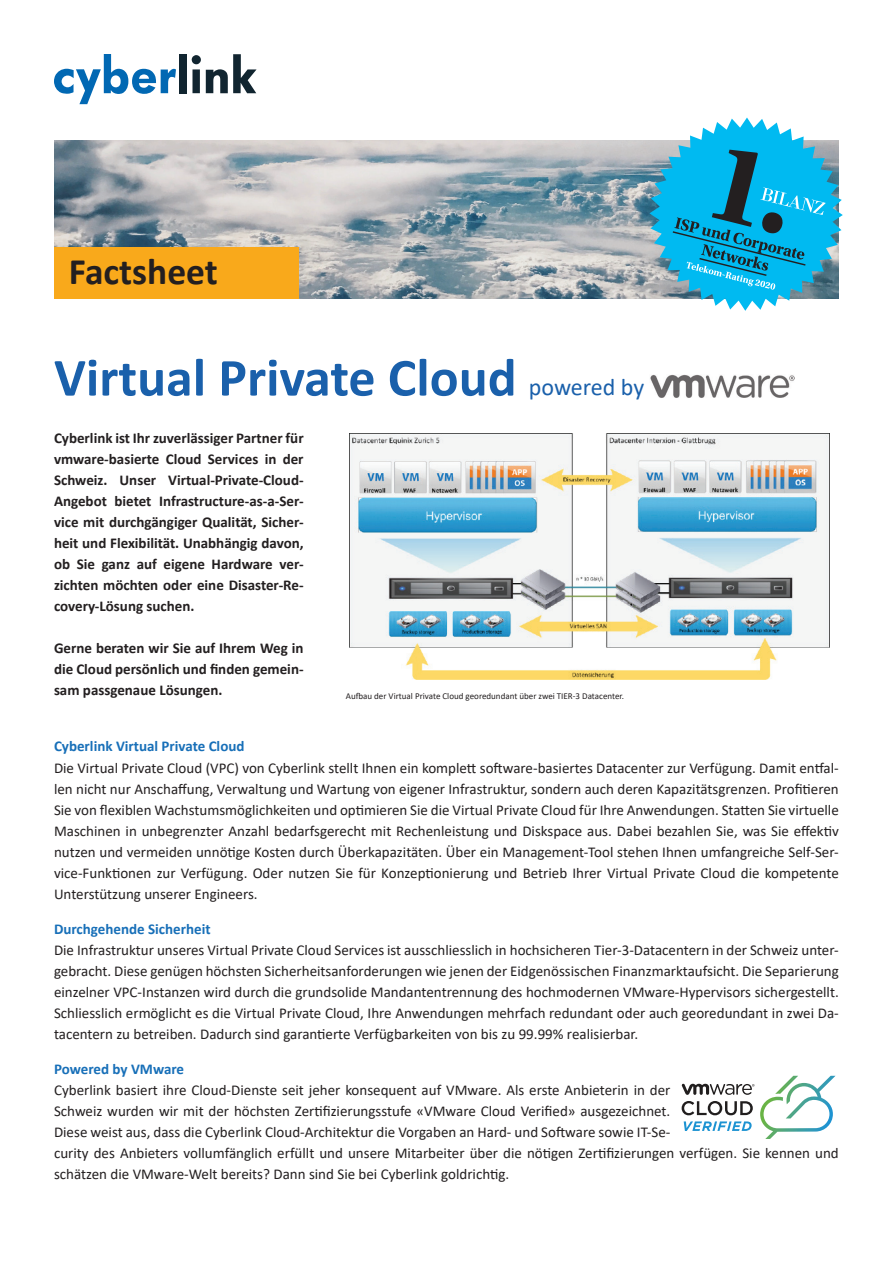
<style>
.page{position:relative;width:893px;height:1263px;background:#fff}
.page>*{position:absolute;margin:0;border:0;box-sizing:border-box;transform-origin:0 0}
.t1{font:700 54px "Calibri";color:#1a60ab}
.t2{font:700 37.5px "Calibri";color:#231f20}
.t3{font:24px "Calibri";letter-spacing:-.005em;color:#1a60ab}
.t4{font:15px/21px "Calibri";color:#231f20;text-align:justify}
.t5{font:700 15px/21px "Calibri";color:#231f20;text-align:justify}
.t6{font:700 15px "Calibri";color:#176fb8}
.t7{font:9px "Calibri";color:#231f20}
</style>
<div class="page">
<img style="left:54px;top:140px;width:595px;height:159px">
<img style="left:349px;top:433px;width:480px;height:246px">
<div style="left:54px;top:247px;width:245px;height:52px;background:#f9a91b"></div>
<svg style="left:649px;top:118px;width:194px;height:193px"></svg>
<img style="left:650px;top:375px;width:144px;height:23px">
<svg style="left:681px;top:1075px;width:155px;height:64px"></svg>
<svg style="left:54px;top:54px;width:122px;height:50px"></svg>
<div style="left:179px;top:54px;width:8px;height:39px;background:#112530"></div>
<svg style="left:192px;top:54px;width:65px;height:39px"></svg>
<h2 class="t2" style="left:69px;top:245px;width:150px">Factsheet</h2>
<h1 class="t1" style="left:54px;top:339px;width:464px">Virtual Private Cloud</h1>
<h3 class="t3" style="left:529px;top:371px;width:117px">powered by</h3>
<p class="t5" style="left:54px;top:427px;width:251px">Cyberlink ist Ihr zuverlässiger Partner für vmware-basierte Cloud Services in der Schweiz. Unser Virtual-Private-Cloud-Angebot bietet Infrastructure-as-a-Ser&shy;vice mit durchgängiger Qualität, Sicher&shy;heit und Flexibilität. Unabhängig davon, ob Sie ganz auf eigene Hardware ver&shy;zichten möchten oder eine Disaster-Re&shy;covery-Lösung suchen.</p>
<p class="t5" style="left:54px;top:637px;width:251px">Gerne beraten wir Sie auf Ihrem Weg in die Cloud persönlich und finden gemein&shy;sam passgenaue Lösungen.</p>
<p class="t7" style="left:346px;top:690px;width:280px">Aufbau der Virtual Private Cloud georedundant über zwei TIER-3 Datacenter.</p>
<p class="t6" style="left:54px;top:735px;width:192px">Cyberlink Virtual Private Cloud</p>
<p class="t4" style="left:54px;top:757px;width:786px">Die Virtual Private Cloud (VPC) von Cyberlink stellt Ihnen ein komplett software-basiertes Datacenter zur Verfügung. Damit entfal&shy;len nicht nur Anschaffung, Verwaltung und Wartung von eigener Infrastruktur, sondern auch deren Kapazitätsgrenzen. Profitieren Sie von flexiblen Wachstumsmöglichkeiten und optimieren Sie die Virtual Private Cloud für Ihre Anwendungen. Statten Sie virtuelle Maschinen in unbegrenzter Anzahl bedarfsgerecht mit Rechenleistung und Diskspace aus. Dabei bezahlen Sie, was Sie effektiv nutzen und vermeiden unnötige Kosten durch Überkapazitäten. Über ein Management-Tool stehen Ihnen umfangreiche Self-Ser&shy;vice-Funktionen zur Verfügung. Oder nutzen Sie für Konzeptionierung und Betrieb Ihrer Virtual Private Cloud die kompetente Unterstützung unserer Engineers.</p>
<p class="t6" style="left:54px;top:919px;width:158px">Durchgehende Sicherheit</p>
<p class="t4" style="left:54px;top:939px;width:786px">Die Infrastruktur unseres Virtual Private Cloud Services ist ausschliesslich in hochsicheren Tier-3-Datacentern in der Schweiz unter&shy;gebracht. Diese genügen höchsten Sicherheitsanforderungen wie jenen der Eidgenössischen Finanzmarktaufsicht. Die Separierung einzelner VPC-Instanzen wird durch die grundsolide Mandantentrennung des hochmodernen VMware-Hypervisors sichergestellt.<br>Schliesslich ermöglicht es die Virtual Private Cloud, Ihre Anwendungen mehrfach redundant oder auch georedundant in zwei Da&shy;tacentern zu betreiben. Dadurch sind garantierte Verfügbarkeiten von bis zu 99.99% realisierbar.</p>
<p class="t6" style="left:54px;top:1059px;width:132px">Powered by VMware</p>
<p class="t4" style="left:54px;top:1079px;width:786px;text-align:left">Cyberlink basiert ihre Cloud-Dienste seit jeher konsequent auf VMware. Als erste Anbieterin in der<br>Schweiz wurden wir mit der höchsten Zertifizierungsstufe «VMware Cloud Verified» ausgezeichnet.<br>Diese weist aus, dass die Cyberlink Cloud-Architektur die Vorgaben an Hard- und Software sowie IT-Se-<br>curity des Anbieters vollumfänglich erfüllt und unsere Mitarbeiter über die nötigen Zertifizierungen verfügen. Sie kennen und schätzen die VMware-Welt bereits? Dann sind Sie bei Cyberlink goldrichtig.</p>
</div>
